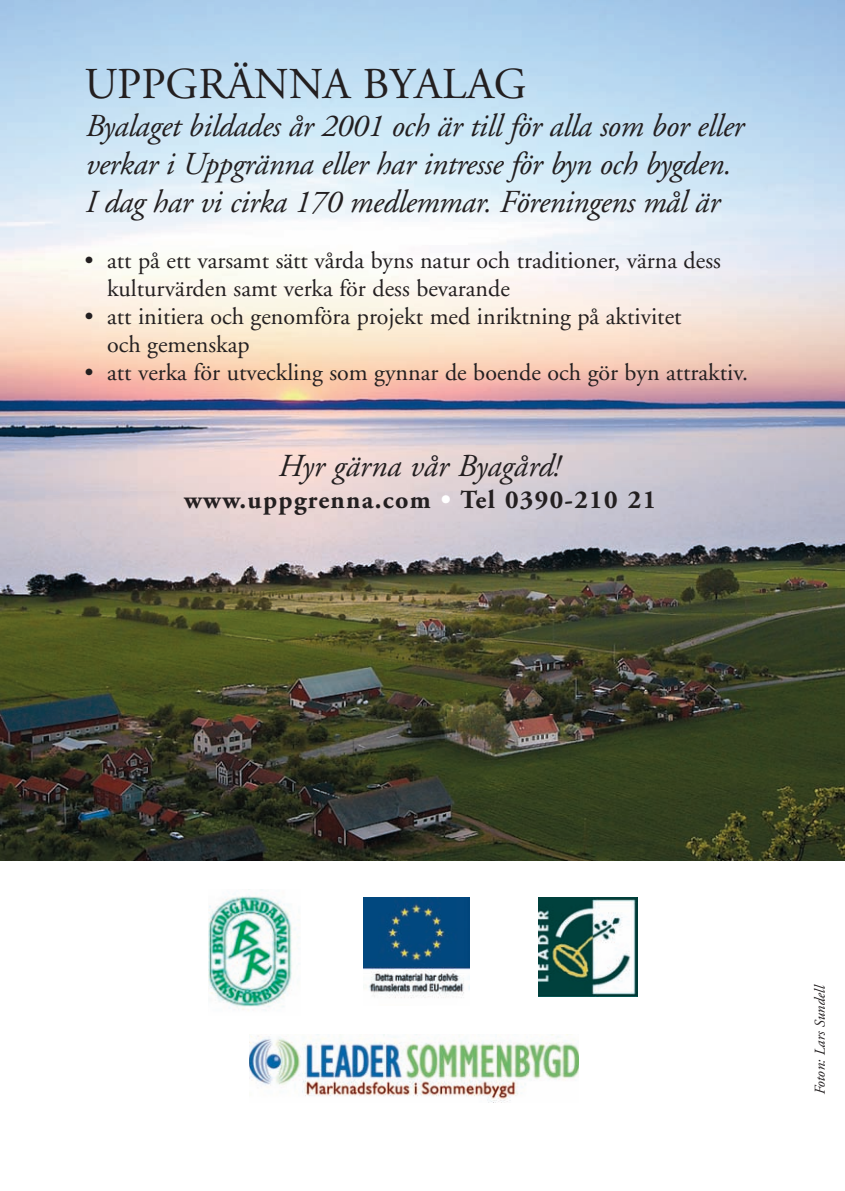
<style>
.page{position:relative;width:845px;height:1191px;background:#fff}
.page>*{position:absolute;margin:0;border:0;box-sizing:border-box;transform-origin:0 0}
.t1{font:44px "Adobe Garamond";color:#231f20}
.t2{font:italic 32px/38px "Adobe Garamond";letter-spacing:-.015em;color:#231f20}
.t3{font:700 26px "Adobe Garamond";letter-spacing:.05em;color:#231f20}
.t4{font:24px/28px "Adobe Garamond";color:#231f20}
.t5{font:italic 15px "Adobe Garamond";color:#231f20}
.s1{color:#fff}
</style>
<div class="page">
<img style="left:0;top:0;width:845px;height:860px">
<img style="left:208px;top:889px;width:88px;height:122px">
<img style="left:364px;top:897px;width:105px;height:101px">
<img style="left:538px;top:897px;width:99px;height:99px">
<img style="left:249px;top:1035px;width:330px;height:67px">
<h1 class="t1" style="left:84px;top:67px;width:444px">UPPGRÄNNA BYALAG</h1>
<h2 class="t2" style="left:84px;top:110px;width:660px">Byalaget bildades år 2001 och är till för alla som bor eller verkar i Uppgränna eller har intresse för byn och bygden.<br>I dag har vi cirka 170 medlemmar. Föreningens mål är</h2>
<p class="t4" style="left:107px;top:249px;width:615px;text-indent:-23px">• att på ett varsamt sätt vårda byns natur och traditioner, värna dess kulturvärden samt verka för dess bevarande</p>
<p class="t4" style="left:107px;top:305px;width:576px;text-indent:-23px">• att initiera och genomföra projekt med inriktning på aktivitet och gemenskap</p>
<p class="t4" style="left:84px;top:361px;width:665px">• att verka för utveckling som gynnar de boende och gör byn attraktiv.</p>
<h2 class="t2" style="left:277px;top:450px;width:283px">Hyr gärna vår Byagård!</h2>
<p class="t3" style="left:184px;top:489px;width:473px">www.uppgrenna.com <span class="s1">•</span> Tel 0390-210 21</p>
<p class="t5" style="left:814px;top:1095px;width:110px;rotate:-90deg">Foton: Lars Sundell</p>
</div>
